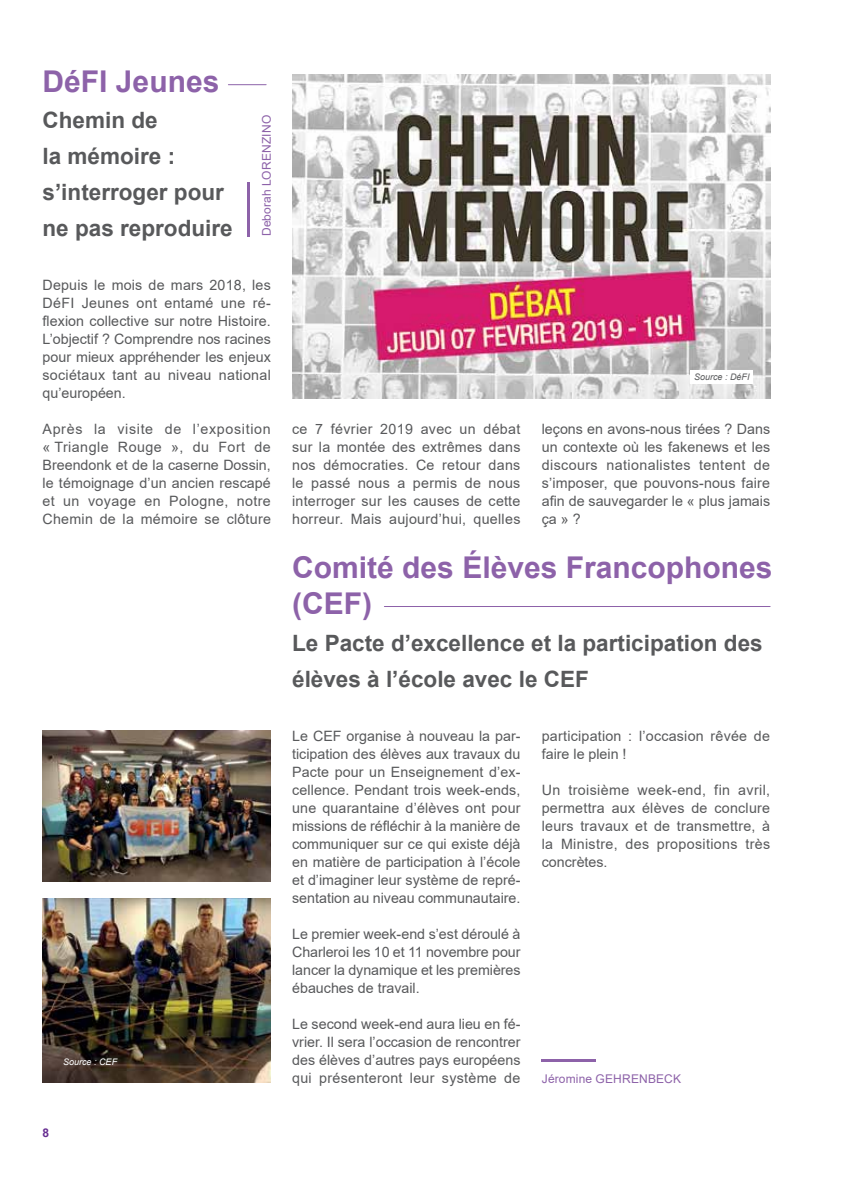
<style>
.page{position:relative;width:851px;height:1191px;background:#fff}
.page>*{position:absolute;margin:0;border:0;box-sizing:border-box;transform-origin:0 0}
.t1{font:700 30px/36px "Arial";color:#8d62a9}
.t2{font:700 22.5px/36px "Arial";color:#58595b}
.t3{font:14.25px/18px "Arial";letter-spacing:.015em;color:#58595b;text-align:justify}
.t4{font:12px "Arial";letter-spacing:.015em;color:#8d62a9}
.t5{font:700 12px "Arial";color:#662d91}
.t6{font:italic 9px "Arial";color:#58595b}
.t7{font:italic 9px "Arial";color:#fff}
</style>
<div class="page">
<img style="left:292px;top:74px;width:478px;height:324px">
<div style="left:690px;top:370px;width:62px;height:14px;background:#fff"></div>
<hr style="left:247px;top:182px;width:3px;height:54px;background:#8d62a9">
<hr style="left:541px;top:1059px;width:54px;height:2px;background:#8d62a9">
<img style="left:43px;top:899px;width:228px;height:183px">
<img style="left:43px;top:730px;width:228px;height:151px">
<hr style="left:384px;top:606px;width:386px;height:1px;background:#8d62a9">
<hr style="left:228px;top:84px;width:38px;height:1px;background:#8d62a9">
<h1 class="t1" style="left:43px;top:64px;width:178px">DéFI Jeunes</h1>
<h2 class="t2" style="left:43px;top:103px;width:192px">Chemin de<br>la mémoire : s’interroger pour ne pas reproduire</h2>
<p class="t4" style="left:258px;top:236px;width:123px;rotate:-90deg">Deborah LORENZINO</p>
<p class="t3" style="left:43px;top:276px;width:230px">Depuis le mois de mars 2018, les DéFI Jeunes ont entamé une ré&shy;flexion collective sur notre Histoire.<br>L’objectif ? Comprendre nos racines pour mieux appréhender les enjeux sociétaux tant au niveau national qu’européen.</p>
<p class="t3" style="left:43px;top:420px;width:230px">Après la visite de l’exposition « Triangle Rouge », du Fort de Breendonk et de la caserne Dossin, le témoignage d’un ancien rescapé et un voyage en Pologne, notre Chemin de la mémoire se clôture</p>
<p class="t7" style="left:63px;top:1055px;width:56px">Source : CEF</p>
<p class="t5" style="left:43px;top:1124px;width:8px">8</p>
<p class="t3" style="left:292px;top:420px;width:230px">ce 7 février 2019 avec un débat sur la montée des extrêmes dans nos démocraties. Ce retour dans le passé nous a permis de nous interroger sur les causes de cette horreur. Mais aujourd’hui, quelles</p>
<p class="t6" style="left:694px;top:371px;width:57px">Source : DéFI</p>
<p class="t3" style="left:541px;top:420px;width:230px">leçons en avons-nous tirées ? Dans un contexte où les fakenews et les discours nationalistes tentent de s’imposer, que pouvons-nous faire afin de sauvegarder le « plus jamais ça » ?</p>
<h1 class="t1" style="left:292px;top:550px;width:482px">Comité des Élèves Francophones (CEF)</h1>
<h2 class="t2" style="left:292px;top:625px;width:472px">Le Pacte d’excellence et la participation des élèves à l’école avec le CEF</h2>
<p class="t3" style="left:292px;top:726px;width:230px">Le CEF organise à nouveau la par&shy;ticipation des élèves aux travaux du Pacte pour un Enseignement d’ex&shy;cellence. Pendant trois week-ends, une quarantaine d’élèves ont pour missions de réfléchir à la manière de communiquer sur ce qui existe déjà en matière de participation à l’école et d’imaginer leur système de repré&shy;sentation au niveau communautaire.</p>
<p class="t3" style="left:292px;top:924px;width:230px">Le premier week-end s’est déroulé à Charleroi les 10 et 11 novembre pour lancer la dynamique et les premières ébauches de travail.</p>
<p class="t3" style="left:292px;top:1014px;width:230px">Le second week-end aura lieu en fé&shy;vrier. Il sera l’occasion de rencontrer des élèves d’autres pays européens qui présenteront leur système de</p>
<p class="t3" style="left:541px;top:726px;width:230px">participation : l’occasion rêvée de faire le plein !</p>
<p class="t3" style="left:541px;top:780px;width:230px">Un troisième week-end, fin avril, permettra aux élèves de conclure leurs travaux et de transmettre, à la Ministre, des propositions très concrètes.</p>
<p class="t4" style="left:541px;top:1070px;width:141px">Jéromine GEHRENBECK</p>
</div>
